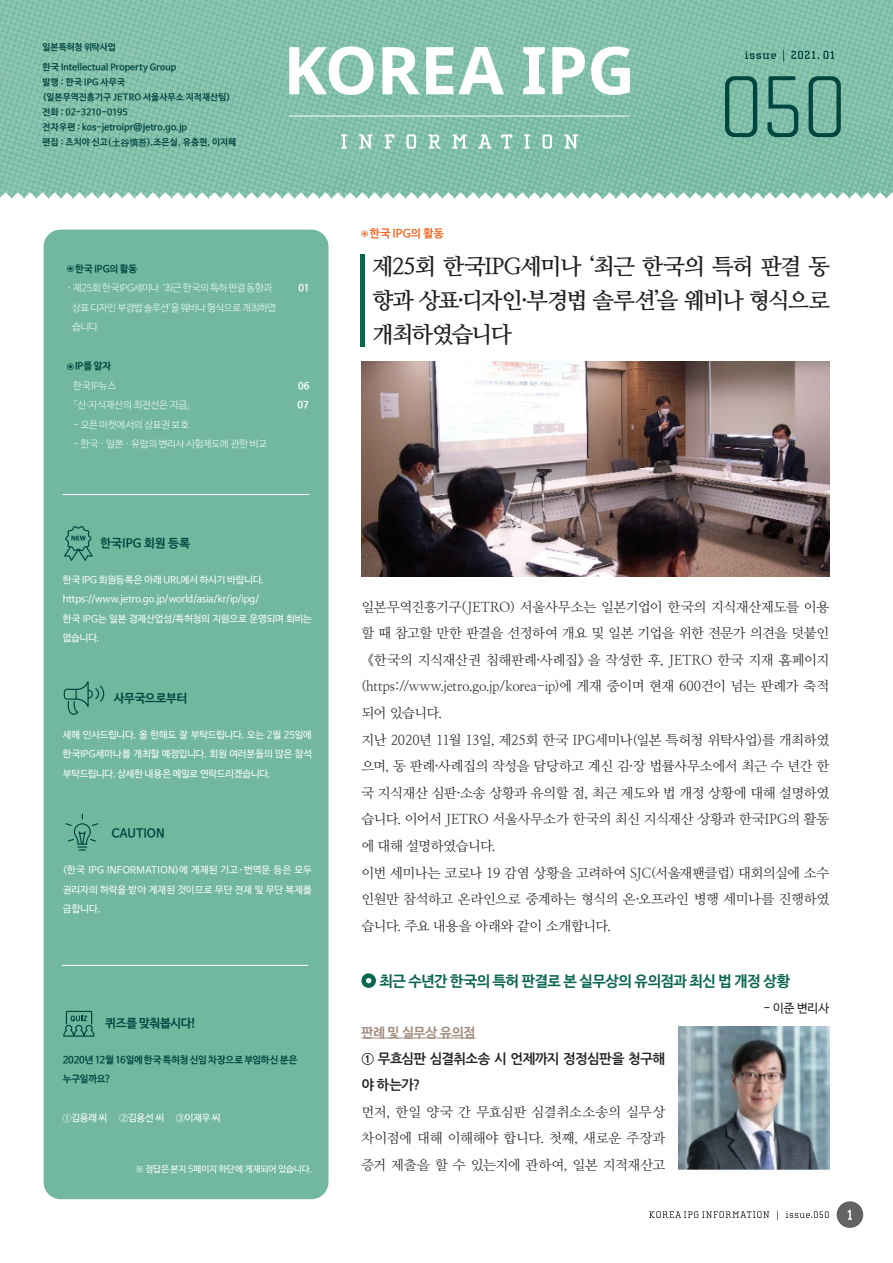
<style>
.page{position:relative;width:893px;height:1263px;background:#fff}
.page>*{position:absolute;margin:0;border:0;box-sizing:border-box;transform-origin:0 0}
.t1{font:22.5px/33.8px "Nanum Myeongjo OTF Bold";letter-spacing:-.06em;color:#231f20;text-align:justify}
.t2{font:15px "Nanum Barun Gothic OTF Bold";letter-spacing:-.025em;color:#096751}
.t3{font:13.5px/26.5px "Nanum Myeongjo OTF";letter-spacing:-.025em;color:#231f20;text-align:justify}
.t4{font:13.5px/26.5px "Nanum Gothic OTF Bold";letter-spacing:-.05em;color:#231f20}
.t5{font:13.5px "Nanum Barun Gothic OTF Bold";letter-spacing:-.015em;color:#a38b7e}
.t6{font:12px "Nanum Barun Gothic OTF Bold";letter-spacing:.02em;color:#004640}
.t7{font:12px "Nanum Barun Gothic OTF Bold";letter-spacing:-.005em;color:#004640}
.t8{font:12px "Nanum Barun Gothic";color:#231f20}
.t9{font:11.25px "Nanum Barun Gothic OTF Bold";letter-spacing:.02em;color:#f36421}
.t10{font:9.75px/19.5px "Nanum Barun Gothic OTF";letter-spacing:-.005em;color:#fff;text-align:justify}
.t11{font:9.75px "Nanum Barun Gothic OTF Light";letter-spacing:-.02em;color:#fff}
.t12{font:9.75px "Nanum Barun Gothic OTF Bold";letter-spacing:-.01em;color:#004640}
.t13{font:9.75px "Nanum Barun Gothic OTF Bold";color:#fff}
.t14{font:9px "Nanum Barun Gothic OTF Bold";letter-spacing:.02em;color:#004640}
.t15{font:9px "Nanum Barun Gothic OTF";letter-spacing:-.015em;color:#fff}
.t16{font:9px "Nanum Barun Gothic OTF Bold";letter-spacing:-.01em;color:#004640}
.t17{font:9px "Nanum Barun Gothic OTF Bold";letter-spacing:-.015em;color:#004640}
.s1{font-family:"Ryo Gothic Plus N";font-weight:500}
.s2{font-size:7.5px}
.s3{font-family:"Nanum Barun Gothic OTF Bold"}
</style>
<div class="page">
<svg style="left:649px;top:1210px;width:180px;height:10px"></svg>
<div style="left:837px;top:1201px;width:26px;height:27px;background:#636366;border-radius:50%"></div>
<svg style="left:847px;top:1209px;width:5px;height:11px"></svg>
<img style="left:0;top:0;width:893px;height:192px">
<svg style="left:0;top:192px;width:893px;height:7px"></svg>
<svg style="left:725px;top:76px;width:116px;height:61px;background:#5d9e8c"></svg>
<svg style="left:289px;top:46px;width:341px;height:49px"></svg>
<svg style="left:341px;top:134px;width:237px;height:15px;background:#9dcdbc"></svg>
<svg style="left:745px;top:50px;width:89px;height:12px"></svg>
<div style="left:44px;top:230px;width:284px;height:969px;background:#72b89f;border-radius:17px"></div>
<svg style="left:64px;top:526px;width:29px;height:35px"></svg>
<svg style="left:64px;top:681px;width:40px;height:34px"></svg>
<svg style="left:65px;top:814px;width:33px;height:36px"></svg>
<svg style="left:63px;top:1011px;width:32px;height:26px"></svg>
<hr style="left:63px;top:494px;width:246px;height:1px;background:#fff">
<hr style="left:62px;top:965px;width:246px;height:1px;background:#fff">
<hr style="left:361px;top:1038px;width:114px;height:1px;background:#a38b7e">
<div style="left:361px;top:973px;width:15px;height:15px;border:4px solid #096751;border-radius:50%"></div>
<div style="left:360px;top:254px;width:5px;height:93px;background:#096751"></div>
<hr style="left:289px;top:116px;width:340px;height:1px;background:#fff">
<img style="left:361px;top:361px;width:469px;height:216px">
<img style="left:678px;top:1026px;width:151px;height:144px">
<p class="t17" style="left:43px;top:42px;width:75px">일본특허청 위탁사업</p>
<p class="t14" style="left:43px;top:63px;width:135px">한국 Intellectual Property Group</p>
<p class="t14" style="left:43px;top:78px;width:84px">발행 : 한국 IPG 사무국</p>
<p class="t14" style="left:43px;top:93px;width:189px">(일본무역진흥기구 JETRO 서울사무소 지적재산팀)</p>
<p class="t16" style="left:43px;top:108px;width:87px">전화 : 02-3210-0195</p>
<p class="t14" style="left:43px;top:123px;width:146px">전자우편 : kos-jetroipr@jetro.go.jp</p>
<p class="t14" style="left:43px;top:138px;width:195px">편집 : 츠치야 신고(<span class="s1">土谷慎吾</span>),조은실, 유충현, 이지혜</p>
<p class="t12" style="left:67px;top:264px;width:72px"><span class="s2">◉</span> 한국 IPG의 활동</p>
<p class="t11" style="left:67px;top:283px;width:206px">· 제25회 한국IPG세미나 ‘최근 한국의 특허 판결 동향과</p>
<p class="t11" style="left:72px;top:303px;width:206px">상표・디자인・부경법 솔루션’을 웨비나 형식으로 개최하였</p>
<p class="t11" style="left:72px;top:322px;width:27px">습니다</p>
<p class="t12" style="left:67px;top:361px;width:46px"><span class="s2">◉</span> IP를 알자</p>
<p class="t11" style="left:73px;top:381px;width:44px">한국IP뉴스</p>
<p class="t13" style="left:298px;top:381px;width:13px">06</p>
<p class="t11" style="left:73px;top:400px;width:118px">「신·지식재산의 최전선은 지금」</p>
<p class="t13" style="left:298px;top:400px;width:13px">07</p>
<p class="t11" style="left:73px;top:420px;width:117px">- 오픈 마켓에서의 상표권 보호</p>
<p class="t11" style="left:73px;top:439px;width:195px">- 한국 · 일본 · 유럽의 변리사 시험제도에 관한 비교</p>
<p class="t13" style="left:298px;top:283px;width:12px">01</p>
<p class="t6" style="left:100px;top:537px;width:91px">한국IPG 회원 등록</p>
<p class="t10" style="left:63px;top:570px;width:203px">한국 IPG 회원등록은 아래 URL에서 하시기 바랍니다.</p>
<p class="t10" style="left:63px;top:590px;width:198px">https://www.jetro.go.jp/world/asia/kr/ip/ipg/</p>
<p class="t10" style="left:63px;top:609px;width:251px">한국 IPG는 일본 경제산업성/특허청의 지원으로 운영되며 회비는 없습니다.</p>
<p class="t7" style="left:114px;top:692px;width:75px">사무국으로부터</p>
<p class="t10" style="left:63px;top:725px;width:251px">새해 인사드립니다. 올 한해도 잘 부탁드립니다. 오는 2월 25일에 한국IPG세마나를 개최할 예정입니다. 회원 여러분들의 많은 참석 부탁드립니다. 상세한 내용은 메일로 연락드리겠습니다.</p>
<p class="t6" style="left:112px;top:827px;width:54px">CAUTION</p>
<p class="t10" style="left:63px;top:861px;width:251px">&lt;한국 IPG INFORMATION&gt;에 게재된 기고<span class="s3">ㆍ</span>번역문 등은 모두 권리자의 허락을 받아 게재된 것이므로 무단 전재 및 무단 복제를 금합니다.</p>
<p class="t7" style="left:105px;top:1016px;width:93px">퀴즈를 맞춰봅시다!</p>
<p class="t12" style="left:63px;top:1054px;width:236px">2020년 12월 16일에 한국 특허청 신임 차장으로 부임하신 분은</p>
<p class="t12" style="left:63px;top:1074px;width:50px">누구일까요?</p>
<p class="t10" style="left:63px;top:1108px;width:159px">①김용래 씨 ②김용선 씨 ③이재우 씨</p>
<p class="t15" style="left:136px;top:1164px;width:178px">※ 정답은 본지 5페이지 하단에 게재되어 있습니다.</p>
<p class="t9" style="left:361px;top:228px;width:84px"><span class="s2">◉</span> 한국 IPG의 활동</p>
<p class="t1" style="left:372px;top:248px;width:459px">제25회 한국IPG세미나 ‘최근 한국의 특허 판결 동 향과 상표・디자인・부경법 솔루션’을 웨비나 형식으로 개최하였습니다</p>
<p class="t3" style="left:361px;top:593px;width:469px">일본무역진흥기구(JETRO) 서울사무소는 일본기업이 한국의 지식재산제도를 이용 할 때 참고할 만한 판결을 선정하여 개요 및 일본 기업을 위한 전문가 의견을 덧붙인《한국의 지식재산권 침해판례・사례집》을 작성한 후, JETRO 한국 지재 홈페이지 (https://www.jetro.go.jp/korea-ip)에 게재 중이며 현재 600건이 넘는 판례가 축적 되어 있습니다.</p>
<p class="t3" style="left:361px;top:726px;width:469px">지난 2020년 11월 13일, 제25회 한국 IPG세미나(일본 특허청 위탁사업)를 개최하였 으며, 동 판례・사례집의 작성을 담당하고 계신 김・장 법률사무소에서 최근 수 년간 한 국 지식재산 심판・소송 상황과 유의할 점, 최근 제도와 법 개정 상황에 대해 설명하였 습니다. 이어서 JETRO 서울사무소가 한국의 최신 지식재산 상황과 한국IPG의 활동 에 대해 설명하였습니다.</p>
<p class="t3" style="left:361px;top:858px;width:469px">이번 세미나는 코로나 19 감염 상황을 고려하여 SJC(서울재팬클럽) 대회의실에 소수 인원만 참석하고 온라인으로 중계하는 형식의 온・오프라인 병행 세미나를 진행하였 습니다. 주요 내용을 아래와 같이 소개합니다.</p>
<p class="t2" style="left:379px;top:973px;width:412px">최근 수년간 한국의 특허 판결로 본 실무상의 유의점과 최신 법 개정 상황</p>
<p class="t8" style="left:763px;top:1002px;width:67px">- 이준 변리사</p>
<p class="t5" style="left:361px;top:1025px;width:116px">판례 및 실무상 유의점</p>
<p class="t4" style="left:361px;top:1046px;width:305px">① 무효심판 심결취소송 시 언제까지 정정심판을 청구해 야 하는가?</p>
<p class="t3" style="left:361px;top:1098px;width:305px">먼저, 한일 양국 간 무효심판 심결취소소송의 실무상 차이점에 대해 이해해야 합니다. 첫째, 새로운 주장과 증거 제출을 할 수 있는지에 관하여, 일본 지적재산고</p>
</div>
